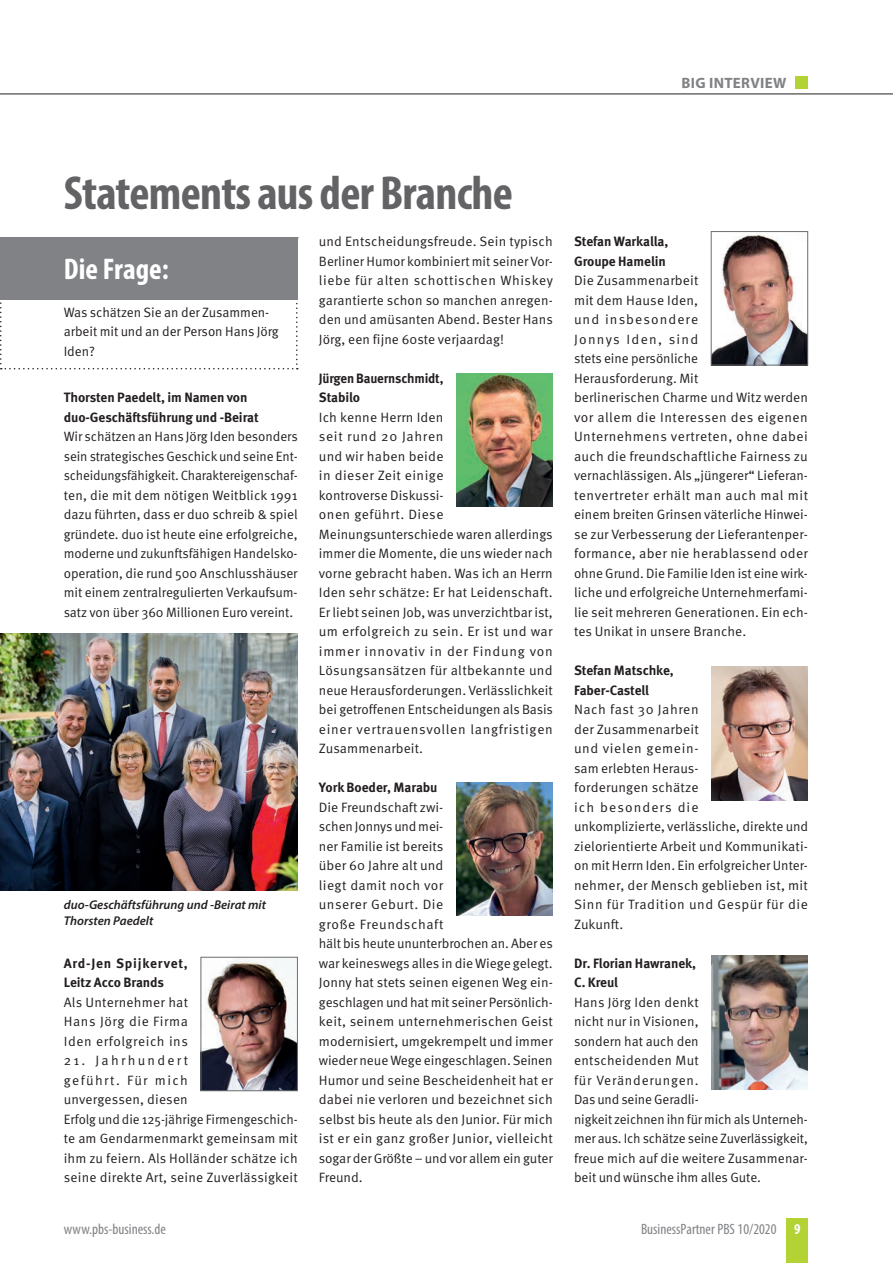
<style>
.page{position:relative;width:893px;height:1263px;background:#fff}
.page>*{position:absolute;margin:0;border:0;box-sizing:border-box;transform-origin:0 0}
.t1{font:700 condensed 48px "Myriad Pro";letter-spacing:-.015em;color:#636366}
.t2{font:700 condensed 30px "Myriad Pro";color:#fff}
.t3{font:condensed 15px "Myriad Pro";color:#808285}
.t4{font:700 15px "Myriad Pro";color:#808285}
.t5{font:13.5px/19.5px "Meta OT Norm";letter-spacing:.005em;color:#231f20}
.t6{font:700 13.5px/19.5px "Meta OT";letter-spacing:-.005em;color:#231f20}
.t7{font:700 13.5px/19.5px "Meta OT";letter-spacing:.04em;color:#231f20}
.t8{font:700 13.5px/19.5px "Meta OT";letter-spacing:-.005em;color:#231f20;scale:.96 1}
.t9{font:italic 600 12.75px/15.8px "Myriad Pro";color:#231f20}
.s1{font-weight:700;color:#fff}
</style>
<div class="page">
<div style="left:787px;top:1218px;width:21px;height:45px;background:#b3d234"></div>
<div style="left:795px;top:77px;width:13px;height:12px;background:#b3d234"></div>
<hr style="left:0;top:94px;width:893px;height:1px;background:#231f20">
<svg style="left:0;top:299px;width:298px;height:70px"></svg>
<div style="left:0;top:237px;width:298px;height:62px;background:#808285"></div>
<img style="left:203px;top:959px;width:93px;height:130px">
<div style="left:201px;top:957px;width:97px;height:134px;border:1px solid #6c6d70"></div>
<img style="left:456px;top:373px;width:97px;height:134px">
<img style="left:456px;top:782px;width:97px;height:133px">
<img style="left:713px;top:235px;width:93px;height:128px">
<div style="left:711px;top:231px;width:97px;height:134px;border:1px solid #6c6d70"></div>
<img style="left:711px;top:667px;width:97px;height:133px">
<img style="left:711px;top:956px;width:97px;height:133px">
<img style="left:0;top:634px;width:297px;height:257px">
<p class="t4" style="left:681px;top:73px;width:9px">BIG</p>
<p class="t4" style="left:709px;top:73px;width:10px">INTERVIEW</p>
<h1 class="t1" style="left:64px;top:163px;width:451px">Statements aus der Branche</h1>
<h2 class="t2" style="left:64px;top:251px;width:106px">Die Frage:</h2>
<p class="t5" style="left:64px;top:303px;width:217px">Was schätzen Sie an der Zusammen&shy;arbeit mit und an der Person Hans Jörg<br>Iden?</p>
<p class="t6" style="left:64px;top:388px;width:197px">Thorsten Paedelt, im Namen von duo-Geschäftsführung und -Beirat</p>
<p class="t5" style="left:64px;top:427px;width:236px;text-align:justify">Wir schätzen an Hans Jörg Iden besonders sein strategisches Geschick und seine Ent&shy;scheidungsfähigkeit. Charaktereigenschaf&shy;ten, die mit dem nötigen Weitblick 1991 dazu führten, dass er duo schreib &amp; spiel gründete. duo ist heute eine erfolgreiche, moderne und zukunftsfähigen Handelsko&shy;operation, die rund 500 Anschlusshäuser mit einem zentralregulierten Verkaufsum&shy;satz von über 360 Millionen Euro vereint.</p>
<p class="t9" style="left:64px;top:896px;width:204px">duo-Geschäftsführung und -Beirat mit<br>Thorsten Paedelt</p>
<p class="t7" style="left:64px;top:953px;width:126px">Ard-Jen Spijkervet,<br>Leitz Acco Brands</p>
<p class="t5" style="left:64px;top:992px;width:126px;text-align:justify">Als Unternehmer hat Hans Jörg die Firma Iden erfolgreich ins</p>
<p class="t5" style="left:64px;top:1051px;width:236px">21. Jahrhundert<br>geführt. Für mich<br>unvergessen, diesen<br>Erfolg und die 125-jährige Firmengeschich&shy;te am Gendarmenmarkt gemeinsam mit ihm zu feiern. Als Holländer schätze ich seine direkte Art, seine Zuverlässigkeit</p>
<p class="t5" style="left:319px;top:232px;width:236px;text-align:justify">und Entscheidungsfreude. Sein typisch Berliner Humor kombiniert mit seiner Vor&shy;liebe für alten schottischen Whiskey garantierte schon so manchen anregen&shy;den und amüsanten Abend. Bester Hans Jörg, een fijne 60ste verjaardag!</p>
<p class="t8" style="left:319px;top:368px;width:131px">Jürgen Bauernschmidt,<br>Stabilo</p>
<p class="t5" style="left:319px;top:407px;width:236px">Ich kenne Herrn Iden<br>seit rund 20 Jahren<br>und wir haben beide<br>in dieser Zeit einige<br>kontroverse Diskussi-<br>onen geführt. Diese<br>Meinungsunterschiede waren allerdings immer die Momente, die uns wieder nach vorne gebracht haben. Was ich an Herrn<br>Iden sehr schätze: Er hat Leidenschaft.<br>Er liebt seinen Job, was unverzichtbar ist, um erfolgreich zu sein. Er ist und war immer innovativ in der Findung von<br>Lösungsansätzen für altbekannte und neue Herausforderungen. Verlässlichkeit bei getroffenen Entscheidungen als Basis einer vertrauensvollen langfristigen<br>Zusammenarbeit.</p>
<p class="t6" style="left:319px;top:778px;width:120px">York Boeder, Marabu</p>
<p class="t5" style="left:319px;top:797px;width:236px">Die Freundschaft zwi-<br>schen Jonnys und mei-<br>ner Familie ist bereits<br>über 60 Jahre alt und<br>liegt damit noch vor<br>unserer Geburt. Die<br>große Freundschaft<br>hält bis heute ununterbrochen an. Aber es war keineswegs alles in die Wiege gelegt.<br>Jonny hat stets seinen eigenen Weg ein&shy;geschlagen und hat mit seiner Persönlich&shy;keit, seinem unternehmerischen Geist modernisiert, umgekrempelt und immer wieder neue Wege eingeschlagen. Seinen<br>Humor und seine Bescheidenheit hat er dabei nie verloren und bezeichnet sich selbst bis heute als den Junior. Für mich ist er ein ganz großer Junior, vielleicht sogar der Größte – und vor allem ein guter<br>Freund.</p>
<p class="t6" style="left:574px;top:232px;width:96px">Stefan Warkalla,<br>Groupe Hamelin</p>
<p class="t5" style="left:574px;top:271px;width:236px">Die Zusammenarbeit<br>mit dem Hause Iden,<br>und insbesondere<br>Jonnys Iden, sind<br>stets eine persönliche<br>Herausforderung. Mit<br>berlinerischen Charme und Witz werden vor allem die Interessen des eigenen Unternehmens vertreten, ohne dabei auch die freundschaftliche Fairness zu vernachlässigen. Als „jüngerer“ Lieferan&shy;tenvertreter erhält man auch mal mit einem breiten Grinsen väterliche Hinwei&shy;se zur Verbesserung der Lieferantenper&shy;formance, aber nie herablassend oder ohne Grund. Die Familie Iden ist eine wirk&shy;liche und erfolgreiche Unternehmerfami&shy;lie seit mehreren Generationen. Ein ech&shy;tes Unikat in unsere Branche.</p>
<p class="t6" style="left:574px;top:661px;width:101px">Stefan Matschke,<br>Faber-Castell</p>
<p class="t5" style="left:574px;top:700px;width:236px">Nach fast 30 Jahren<br>der Zusammenarbeit<br>und vielen gemein-<br>sam erlebten Heraus-<br>forderungen schätze<br>ich besonders die<br>unkomplizierte, verlässliche, direkte und zielorientierte Arbeit und Kommunikati&shy;on mit Herrn Iden. Ein erfolgreicher Unter&shy;nehmer, der Mensch geblieben ist, mit<br>Sinn für Tradition und Gespür für die<br>Zukunft.</p>
<p class="t6" style="left:574px;top:953px;width:124px">Dr. Florian Hawranek,<br>C. Kreul</p>
<p class="t5" style="left:574px;top:992px;width:235px">Hans Jörg Iden denkt<br>nicht nur in Visionen,<br>sondern hat auch den<br>entscheidenden Mut<br>für Veränderungen.<br>Das und seine Geradli-<br>nigkeit zeichnen ihn für mich als Unterneh&shy;mer aus. Ich schätze seine Zuverlässigkeit, freue mich auf die weitere Zusammenar&shy;beit und wünsche ihm alles Gute.</p>
<p class="t3" style="left:64px;top:1220px;width:104px">www.pbs-business.de</p>
<p class="t3" style="left:641px;top:1220px;width:161px">BusinessPartner PBS 10/2020 <span class="s1">9</span></p>
</div>
